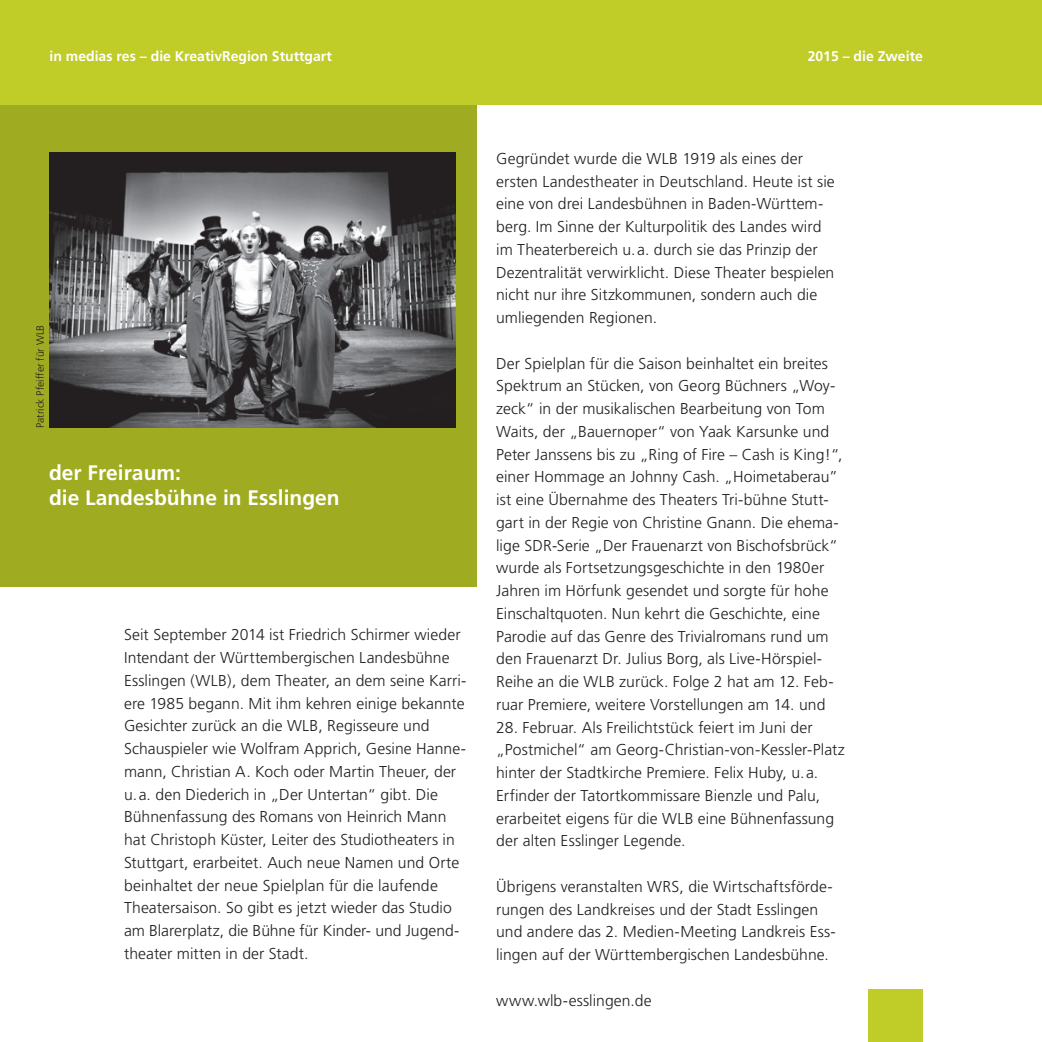
<style>
.page{position:relative;width:1042px;height:1042px;background:#fff}
.page>*{position:absolute;margin:0;border:0;box-sizing:border-box;transform-origin:0 0}
.t1{font:700 21px/25.2px "Frutiger";color:#fff}
.t2{font:300 15.75px/22.8px "Frutiger";letter-spacing:.005em;color:#231f20}
.t3{font:700 14px "Frutiger";color:#fff}
.t4{font:300 10.5px "Frutiger";letter-spacing:-.005em;color:#231f20}
</style>
<div class="page">
<div style="left:0;top:105px;width:476px;height:482px;background:#9fab20"></div>
<div style="left:0;top:0;width:1042px;height:105px;background:#c0cc28"></div>
<div style="left:868px;top:990px;width:55px;height:52px;background:#c0cc28"></div>
<img style="left:50px;top:152px;width:406px;height:276px">
<p class="t3" style="left:50px;top:47px;width:284px">in medias res – die KreativRegion Stuttgart</p>
<p class="t3" style="left:807px;top:47px;width:117px">2015 – die Zweite</p>
<p class="t4" style="left:34px;top:428px;width:105px;rotate:-90deg">Patrick Pfeiffer für WLB</p>
<h1 class="t1" style="left:49px;top:460px;width:292px">der Freiraum:<br>die Landesbühne in Esslingen</h1>
<p class="t2" style="left:124px;top:624px;width:344px">Seit September 2014 ist Friedrich Schirmer wieder Intendant der Württembergischen Landesbühne Esslingen (WLB), dem Theater, an dem seine Karri&shy;ere 1985 begann. Mit ihm kehren einige bekannte Gesichter zurück an die WLB, Regisseure und Schauspieler wie Wolfram Apprich, Gesine Hanne&shy;mann, Christian A. Koch oder Martin Theuer, der u.a. den Diederich in „Der Untertan“ gibt. Die Bühnenfassung des Romans von Heinrich Mann hat Christoph Küster, Leiter des Studiotheaters in Stuttgart, erarbeitet. Auch neue Namen und Orte beinhaltet der neue Spielplan für die laufende Theatersaison. So gibt es jetzt wieder das Studio am Blarerplatz, die Bühne für Kinder- und Jugend&shy;theater mitten in der Stadt.</p>
<p class="t2" style="left:496px;top:147px;width:340px">Gegründet wurde die WLB 1919 als eines der ersten Landestheater in Deutschland. Heute ist sie eine von drei Landesbühnen in Baden-Württem&shy;berg. Im Sinne der Kulturpolitik des Landes wird im Theaterbereich u.a. durch sie das Prinzip der Dezentralität verwirklicht. Diese Theater bespielen nicht nur ihre Sitzkommunen, sondern auch die umliegenden Regionen.</p>
<p class="t2" style="left:496px;top:352px;width:348px">Der Spielplan für die Saison beinhaltet ein breites Spektrum an Stücken, von Georg Büchners „Woy&shy;zeck“ in der musikalischen Bearbeitung von Tom Waits, der „Bauernoper“ von Yaak Karsunke und Peter Janssens bis zu „Ring of Fire – Cash is King!“, einer Hommage an Johnny Cash. „Hoimetaberau” ist eine Übernahme des Theaters Tri-bühne Stutt&shy;gart in der Regie von Christine Gnann. Die ehema&shy;lige SDR-Serie „Der Frauenarzt von Bischofsbrück“ wurde als Fortsetzungsgeschichte in den 1980er Jahren im Hörfunk gesendet und sorgte für hohe Einschaltquoten. Nun kehrt die Geschichte, eine Parodie auf das Genre des Trivialromans rund um den Frauenarzt Dr. Julius Borg, als Live-Hörspiel-Reihe an die WLB zurück. Folge 2 hat am 12. Feb&shy;ruar Premiere, weitere Vorstellungen am 14. und</p>
<p class="t2" style="left:496px;top:716px;width:350px">28. Februar. Als Freilichtstück feiert im Juni der „Postmichel“ am Georg-Christian-von-Kessler-Platz hinter der Stadtkirche Premiere. Felix Huby, u.a.<br>Erfinder der Tatortkommissare Bienzle und Palu, erarbeitet eigens für die WLB eine Bühnenfassung der alten Esslinger Legende.</p>
<p class="t2" style="left:496px;top:875px;width:341px">Übrigens veranstalten WRS, die Wirtschaftsförde&shy;rungen des Landkreises und der Stadt Esslingen und andere das 2. Medien-Meeting Landkreis Ess&shy;lingen auf der Württembergischen Landesbühne.</p>
<p class="t2" style="left:496px;top:989px;width:157px">www.wlb-esslingen.de</p>
</div>
